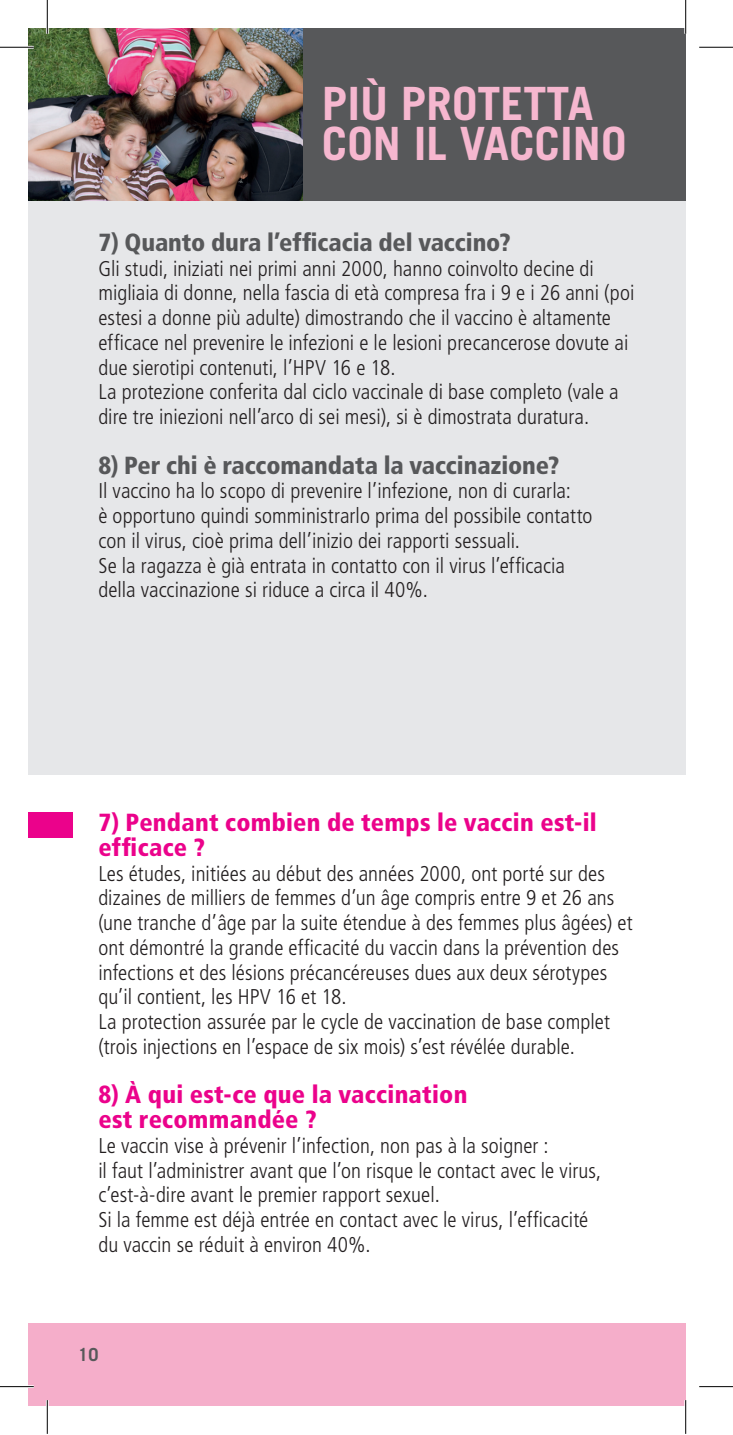
<style>
.page{position:relative;width:733px;height:1435px;background:#fff}
.page>*{position:absolute;margin:0;border:0;box-sizing:border-box;transform-origin:0 0}
.t1{font:700 45.9px/40.5px "Trade Gothic LT Std";color:#f6b7cf}
.Domanda{font:900 condensed 24.75px/24.8px "Frutiger LT Std";letter-spacing:.01em;color:#eb028b}
.Domanda-2{font:900 condensed 24.75px "Frutiger LT Std";letter-spacing:-.005em;color:#57585a}
.Testo{font:300 condensed 21.38px/24.8px "Frutiger LT Std";letter-spacing:.005em;color:#231f20}
.t2{font:700 18px "Trade Gothic LT Std";color:#57585a}
</style>
<div class="page">
<div style="left:28px;top:200px;width:657px;height:574px;background:#e6e7e9"></div>
<div style="left:28px;top:813px;width:45px;height:25px;background:#eb028b"></div>
<div style="left:47px;top:28px;width:638px;height:172px;background:#57585a"></div>
<img style="left:28px;top:28px;width:274px;height:172px">
<div style="left:28px;top:1323px;width:657px;height:83px;background:#f5aeca"></div>
<hr style="left:685px;top:28px;width:1px;height:172px;background:#57585a">
<hr style="left:0;top:46px;width:34px;height:3px;background:#fff">
<hr style="left:0;top:1385px;width:34px;height:3px;background:#fff">
<hr style="left:46px;top:0;width:3px;height:34px;background:#fff">
<hr style="left:46px;top:1400px;width:3px;height:34px;background:#fff">
<hr style="left:684px;top:0;width:2px;height:34px;background:#fff">
<hr style="left:684px;top:1400px;width:2px;height:34px;background:#fff">
<hr style="left:0;top:47px;width:34px;height:1px;background:#000">
<hr style="left:699px;top:47px;width:33px;height:1px;background:#000">
<hr style="left:0;top:1386px;width:34px;height:1px;background:#000">
<hr style="left:699px;top:1386px;width:33px;height:1px;background:#000">
<hr style="left:47px;top:0;width:1px;height:34px;background:#000">
<hr style="left:47px;top:1400px;width:1px;height:34px;background:#000">
<hr style="left:685px;top:0;width:1px;height:34px;background:#000">
<hr style="left:685px;top:1400px;width:1px;height:34px;background:#000">
<h1 class="t1" style="left:322px;top:82px;width:306px">PIÙ PROTETTA<br>CON IL VACCINO</h1>
<p class="Domanda-2" style="left:98px;top:227px;width:413px">7) Quanto dura l’efficacia del vaccino?</p>
<p class="Testo" style="left:98px;top:256px;width:537px">Gli studi, iniziati nei primi anni 2000, hanno coinvolto decine di migliaia di donne, nella fascia di età compresa fra i 9 e i 26 anni (poi estesi a donne più adulte) dimostrando che il vaccino è altamente efficace nel prevenire le infezioni e le lesioni precancerose dovute ai due sierotipi contenuti, l’HPV 16 e 18.</p>
<p class="Testo" style="left:98px;top:380px;width:521px">La protezione conferita dal ciclo vaccinale di base completo (vale a dire tre iniezioni nell’arco di sei mesi), si è dimostrata duratura.</p>
<p class="Domanda-2" style="left:98px;top:450px;width:462px">8) Per chi è raccomandata la vaccinazione?</p>
<p class="Testo" style="left:98px;top:479px;width:474px">Il vaccino ha lo scopo di prevenire l’infezione, non di curarla:</p>
<p class="Testo" style="left:98px;top:504px;width:495px">è opportuno quindi somministrarlo prima del possibile contatto</p>
<p class="Testo" style="left:98px;top:528px;width:423px">con il virus, cioè prima dell’inizio dei rapporti sessuali.</p>
<p class="Testo" style="left:98px;top:553px;width:468px">Se la ragazza è già entrata in contatto con il virus l’efficacia</p>
<p class="Testo" style="left:98px;top:578px;width:331px">della vaccinazione si riduce a circa il 40%.</p>
<p class="Domanda" style="left:98px;top:810px;width:499px">7) Pendant combien de temps le vaccin est-il efficace ?</p>
<p class="Testo" style="left:98px;top:861px;width:535px">Les études, initiées au début des années 2000, ont porté sur des dizaines de milliers de femmes d’un âge compris entre 9 et 26 ans (une tranche d’âge par la suite étendue à des femmes plus âgées) et ont démontré la grande efficacité du vaccin dans la prévention des infections et des lésions précancéreuses dues aux deux sérotypes qu’il contient, les HPV 16 et 18.</p>
<p class="Testo" style="left:98px;top:1010px;width:513px">La protection assurée par le cycle de vaccination de base complet (trois injections en l’espace de six mois) s’est révélée durable.</p>
<p class="Domanda" style="left:98px;top:1082px;width:370px">8) À qui est-ce que la vaccination</p>
<p class="Domanda" style="left:98px;top:1107px;width:219px">est recommandée ?</p>
<p class="Testo" style="left:98px;top:1133px;width:451px">Le vaccin vise à prévenir l’infection, non pas à la soigner :</p>
<p class="Testo" style="left:98px;top:1158px;width:504px">il faut l’administrer avant que l’on risque le contact avec le virus, c’est-à-dire avant le premier rapport sexuel.</p>
<p class="Testo" style="left:98px;top:1208px;width:491px">Si la femme est déjà entrée en contact avec le virus, l’efficacité</p>
<p class="Testo" style="left:98px;top:1232px;width:274px">du vaccin se réduit à environ 40%.</p>
<p class="t2" style="left:78px;top:1344px;width:22px">10</p>
</div>
